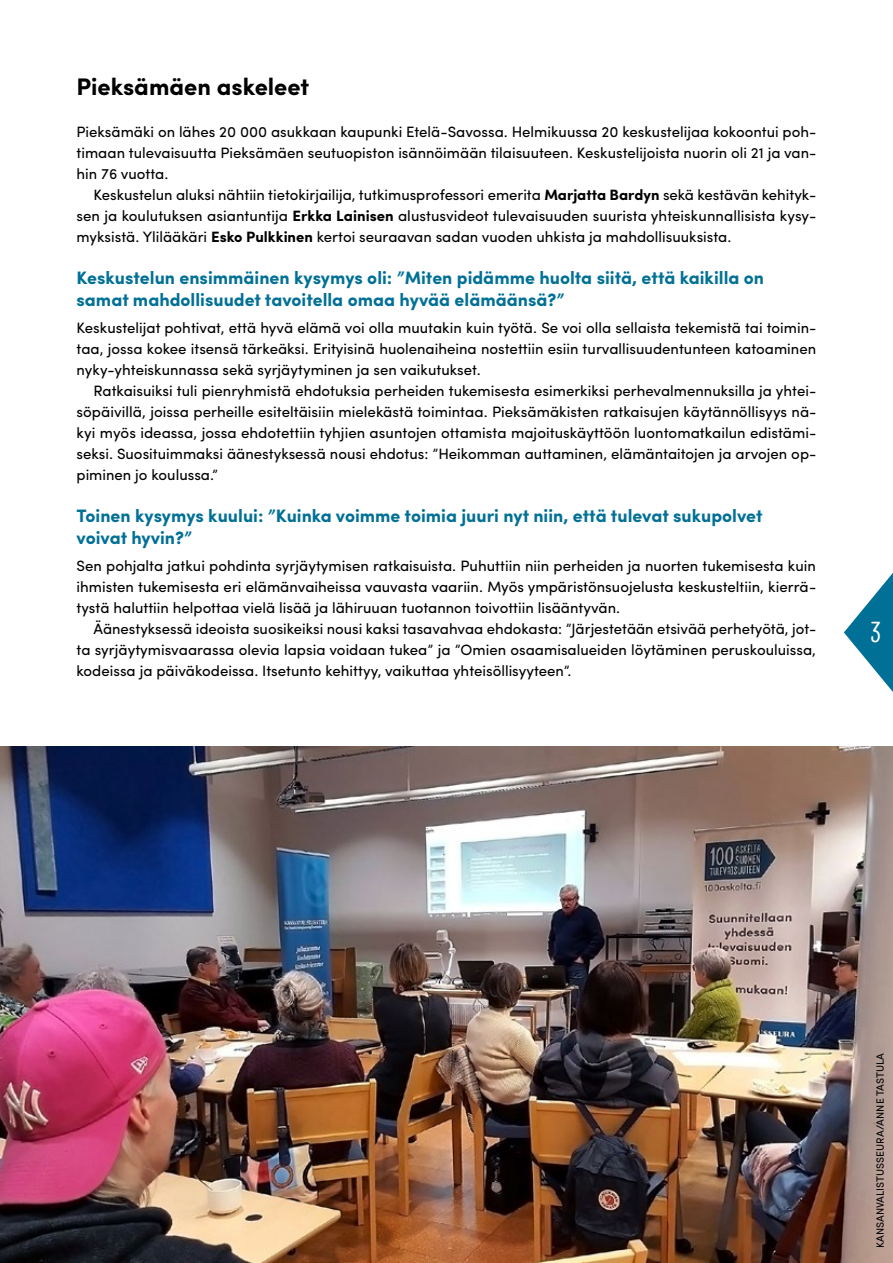
<style>
.page{position:relative;width:893px;height:1263px;background:#fff}
.page>*{position:absolute;margin:0;border:0;box-sizing:border-box;transform-origin:0 0}
.t1{font:700 27px "Karmina";color:#fff}
.t2{font:700 24px "Sofia Pro";color:#000}
.t3{font:700 18px/21.6px "Sofia Pro";color:#007096}
.t4{font:15px "Sofia Pro";color:#000}
.t5{font:10.5px "Sofia Pro";color:#000}
.s1{font-weight:700}
</style>
<div class="page">
<img style="left:0;top:746px;width:893px;height:517px">
<svg style="left:844px;top:573px;width:49px;height:119px"></svg>
<h2 class="t2" style="left:77px;top:68px;width:234px">Pieksämäen askeleet</h2>
<p class="t4" style="left:77px;top:120px;width:741px">Pieksämäki on lähes 20 000 asukkaan kaupunki Etelä-Savossa. Helmikuussa 20 keskustelijaa kokoontui poh-</p>
<p class="t4" style="left:77px;top:141px;width:741px">timaan tulevaisuutta Pieksämäen seutuopiston isännöimään tilaisuuteen. Keskustelijoista nuorin oli 21 ja van-</p>
<p class="t4" style="left:77px;top:162px;width:93px">hin 76 vuotta.</p>
<p class="t4" style="left:94px;top:183px;width:724px">Keskustelun aluksi nähtiin tietokirjailija, tutkimusprofessori emerita <span class="s1">Marjatta Bardyn</span> sekä kestävän kehityk-</p>
<p class="t4" style="left:77px;top:204px;width:741px">sen ja koulutuksen asiantuntija <span class="s1">Erkka Lainisen</span> alustusvideot tulevaisuuden suurista yhteiskunnallisista kysy-</p>
<p class="t4" style="left:77px;top:225px;width:656px">myksistä. Ylilääkäri <span class="s1">Esko Pulkkinen</span> kertoi seuraavan sadan vuoden uhkista ja mahdollisuuksista.</p>
<p class="t3" style="left:77px;top:266px;width:689px">Keskustelun ensimmäinen kysymys oli ”: Miten pidämme huolta siitä, että kaikilla on samat mahdollisuudet tavoitella omaa hyvää elämäänsä “?</p>
<p class="t4" style="left:77px;top:337px;width:741px">taa, jossa kokee itsensä tärkeäksi. Erityisinä huolenaiheina nostettiin esiin turvallisuudentunteen katoaminen</p>
<p class="t4" style="left:77px;top:316px;width:741px">Keskustelijat pohtivat, että hyvä elämä voi olla muutakin kuin työtä. Se voi olla sellaista tekemistä tai toimin-</p>
<p class="t4" style="left:77px;top:358px;width:406px">nyky-yhteiskunnassa sekä syrjäytyminen ja sen vaikutukset.</p>
<p class="t4" style="left:94px;top:379px;width:724px">Ratkaisuiksi tuli pienryhmistä ehdotuksia perheiden tukemisesta esimerkiksi perhevalmennuksilla ja yhtei-</p>
<p class="t4" style="left:77px;top:400px;width:741px">söpäivillä, joissa perheille esiteltäisiin mielekästä toimintaa. Pieksämäkisten ratkaisujen käytännöllisyys nä-</p>
<p class="t4" style="left:77px;top:421px;width:741px">kyi myös ideassa, jossa ehdotettiin tyhjien asuntojen ottamista majoituskäyttöön luontomatkailun edistämi-</p>
<p class="t4" style="left:77px;top:442px;width:741px">seksi. Suosituimmaksi äänestyksessä nousi ehdotus ”: Heikomman auttaminen, elämäntaitojen ja arvojen op-</p>
<p class="t4" style="left:77px;top:463px;width:143px">piminen jo koulussa“.</p>
<p class="t3" style="left:77px;top:504px;width:688px">Toinen kysymys kuului ”: Kuinka voimme toimia juuri nyt niin, että tulevat sukupolvet voivat hyvin “?</p>
<p class="t4" style="left:77px;top:555px;width:741px">Sen pohjalta jatkui pohdinta syrjäytymisen ratkaisuista. Puhuttiin niin perheiden ja nuorten tukemisesta kuin</p>
<p class="t4" style="left:77px;top:597px;width:545px">tystä haluttiin helpottaa vielä lisää ja lähiruuan tuotannon toivottiin lisääntyvän.</p>
<p class="t4" style="left:77px;top:576px;width:741px">ihmisten tukemisesta eri elämänvaiheissa vauvasta vaariin. Myös ympäristönsuojelusta keskusteltiin, kierrä-</p>
<p class="t4" style="left:94px;top:618px;width:724px">Äänestyksessä ideoista suosikeiksi nousi kaksi tasavahvaa ehdokasta ”: Järjestetään etsivää perhetyötä, jot-</p>
<p class="t4" style="left:77px;top:660px;width:496px">kodeissa ja päiväkodeissa. Itsetunto kehittyy, vaikuttaa yhteisöllisyyteen .“</p>
<p class="t4" style="left:77px;top:639px;width:741px">ta syrjäytymisvaarassa olevia lapsia voidaan tukea” ja ”Omien osaamisalueiden löytäminen peruskouluissa,</p>
<h1 class="t1" style="left:871px;top:617px;width:10px">3</h1>
<p class="t5" style="left:872px;top:1248px;width:197px;rotate:-90deg">KANSANVALISTUSSEURA/ANNE TASTULA</p>
</div>
